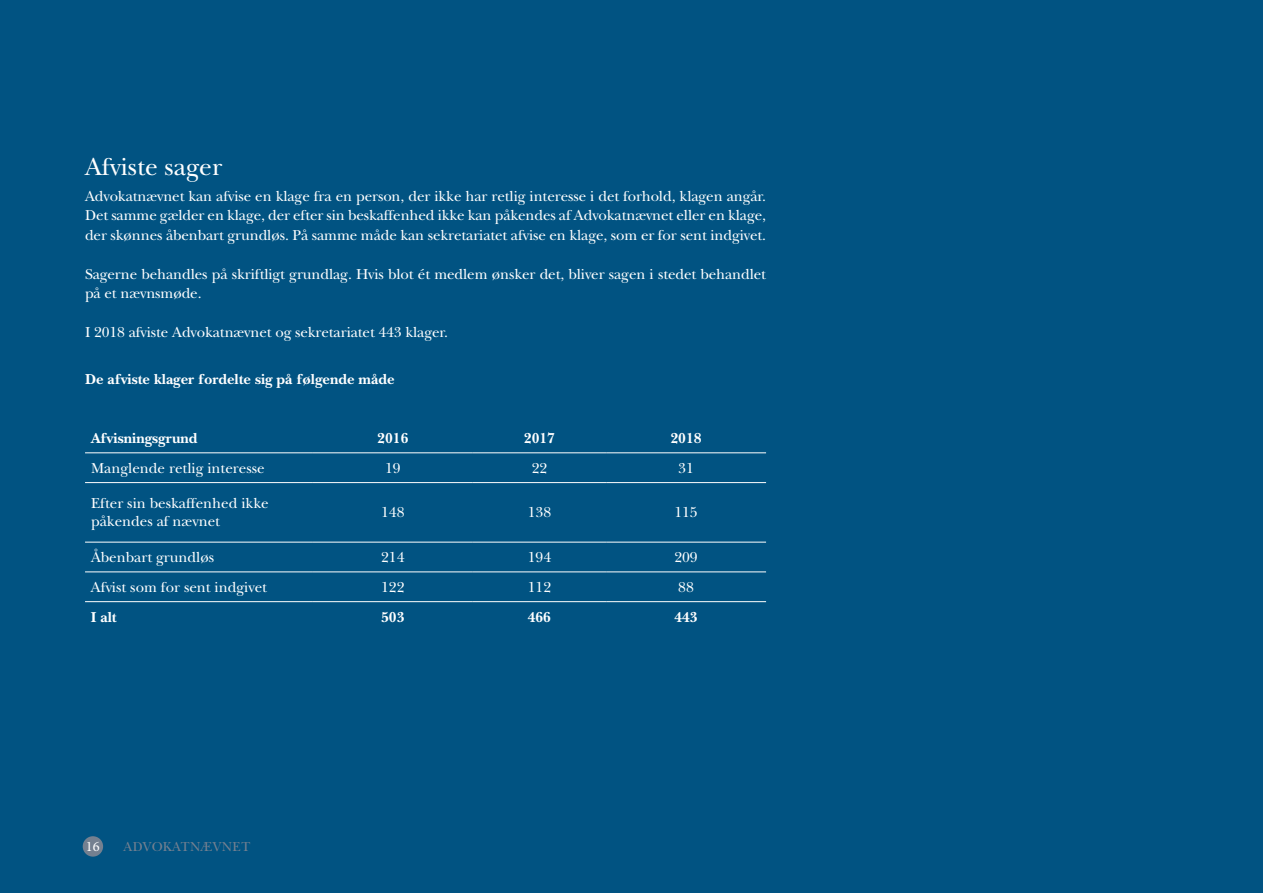
<style>
.page{position:relative;width:1263px;height:893px;background:#015382}
.page>*{position:absolute;margin:0;border:0;box-sizing:border-box;transform-origin:0 0}
.t1{font:25.5px "New Baskerville Std";color:#fff}
.t2{font:15px/19.5px "New Baskerville Std";letter-spacing:-.005em;color:#fff}
.t3{font:700 15px "New Baskerville Std";color:#fff}
.t4{font:14.4px "Minion Pro";color:#fff}
.t5{font:13.5px "New Baskerville Std";letter-spacing:.03em;color:#748090}
</style>
<div class="page">
<hr style="left:85px;top:452px;width:228px;height:1px;background:#fff">
<hr style="left:313px;top:452px;width:160px;height:1px;background:#fff">
<hr style="left:473px;top:452px;width:133px;height:1px;background:#fff">
<hr style="left:606px;top:452px;width:160px;height:1px;background:#fff">
<hr style="left:85px;top:482px;width:228px;height:1px;background:#fff">
<hr style="left:313px;top:482px;width:160px;height:1px;background:#fff">
<hr style="left:473px;top:482px;width:133px;height:1px;background:#fff">
<hr style="left:606px;top:482px;width:160px;height:1px;background:#fff">
<hr style="left:85px;top:542px;width:228px;height:1px;background:#fff">
<hr style="left:313px;top:542px;width:160px;height:1px;background:#fff">
<hr style="left:473px;top:542px;width:133px;height:1px;background:#fff">
<hr style="left:606px;top:542px;width:160px;height:1px;background:#fff">
<hr style="left:85px;top:571px;width:228px;height:1px;background:#fff">
<hr style="left:313px;top:571px;width:160px;height:1px;background:#fff">
<hr style="left:473px;top:571px;width:133px;height:1px;background:#fff">
<hr style="left:606px;top:571px;width:160px;height:1px;background:#fff">
<hr style="left:85px;top:601px;width:228px;height:1px;background:#fff">
<hr style="left:313px;top:601px;width:160px;height:1px;background:#fff">
<hr style="left:473px;top:601px;width:133px;height:1px;background:#fff">
<hr style="left:606px;top:601px;width:160px;height:1px;background:#fff">
<div style="left:83px;top:836px;width:20px;height:21px;background:#748090;border-radius:50%"></div>
<h1 class="t1" style="left:85px;top:152px;width:139px">Afviste sager</h1>
<p class="t2" style="left:85px;top:186px;width:683px;text-align:justify">Advokatnævnet kan afvise en klage fra en person, der ikke har retlig interesse i det forhold, klagen angår.<br>Det samme gælder en klage, der efter sin beskaffenhed ikke kan påkendes af Advokatnævnet eller en klage, der skønnes åbenbart grundløs. På samme måde kan sekretariatet afvise en klage, som er for sent indgivet.</p>
<p class="t2" style="left:85px;top:264px;width:682px">Sagerne behandles på skriftligt grundlag. Hvis blot ét medlem ønsker det, bliver sagen i stedet behandlet på et nævnsmøde.</p>
<p class="t2" style="left:85px;top:323px;width:364px">I 2018 afviste Advokatnævnet og sekretariatet 443 klager.</p>
<p class="t3" style="left:85px;top:370px;width:311px">De afviste klager fordelte sig på følgende måde</p>
<p class="t3" style="left:91px;top:429px;width:108px">Afvisningsgrund</p>
<p class="t3" style="left:377px;top:429px;width:33px">2016</p>
<p class="t3" style="left:524px;top:429px;width:33px">2017</p>
<p class="t3" style="left:670px;top:429px;width:33px">2018</p>
<p class="t2" style="left:91px;top:458px;width:175px">Manglende retlig interesse</p>
<p class="t2" style="left:385px;top:458px;width:17px">19</p>
<p class="t2" style="left:532px;top:458px;width:17px">22</p>
<p class="t2" style="left:678px;top:458px;width:17px">31</p>
<p class="t2" style="left:91px;top:495px;width:179px;line-height:18px">Efter sin beskaffenhed ikke påkendes af nævnet</p>
<p class="t2" style="left:381px;top:503px;width:25px">148</p>
<p class="t2" style="left:528px;top:503px;width:25px">138</p>
<p class="t2" style="left:674px;top:503px;width:25px">115</p>
<p class="t2" style="left:91px;top:548px;width:125px">Åbenbart grundløs</p>
<p class="t2" style="left:381px;top:548px;width:25px">214</p>
<p class="t2" style="left:528px;top:548px;width:25px">194</p>
<p class="t2" style="left:674px;top:548px;width:25px">209</p>
<p class="t2" style="left:91px;top:577px;width:178px">Afvist som for sent indgivet</p>
<p class="t2" style="left:381px;top:577px;width:25px">122</p>
<p class="t2" style="left:528px;top:577px;width:25px">112</p>
<p class="t2" style="left:678px;top:577px;width:17px">88</p>
<p class="t3" style="left:91px;top:608px;width:27px">I alt</p>
<p class="t3" style="left:381px;top:608px;width:25px">503</p>
<p class="t3" style="left:528px;top:608px;width:25px">466</p>
<p class="t3" style="left:674px;top:608px;width:25px">443</p>
<p class="t4" style="left:86px;top:837px;width:15px">16</p>
<p class="t5" style="left:124px;top:839px;width:128px">ADVOKATNÆVNET</p>
</div>
